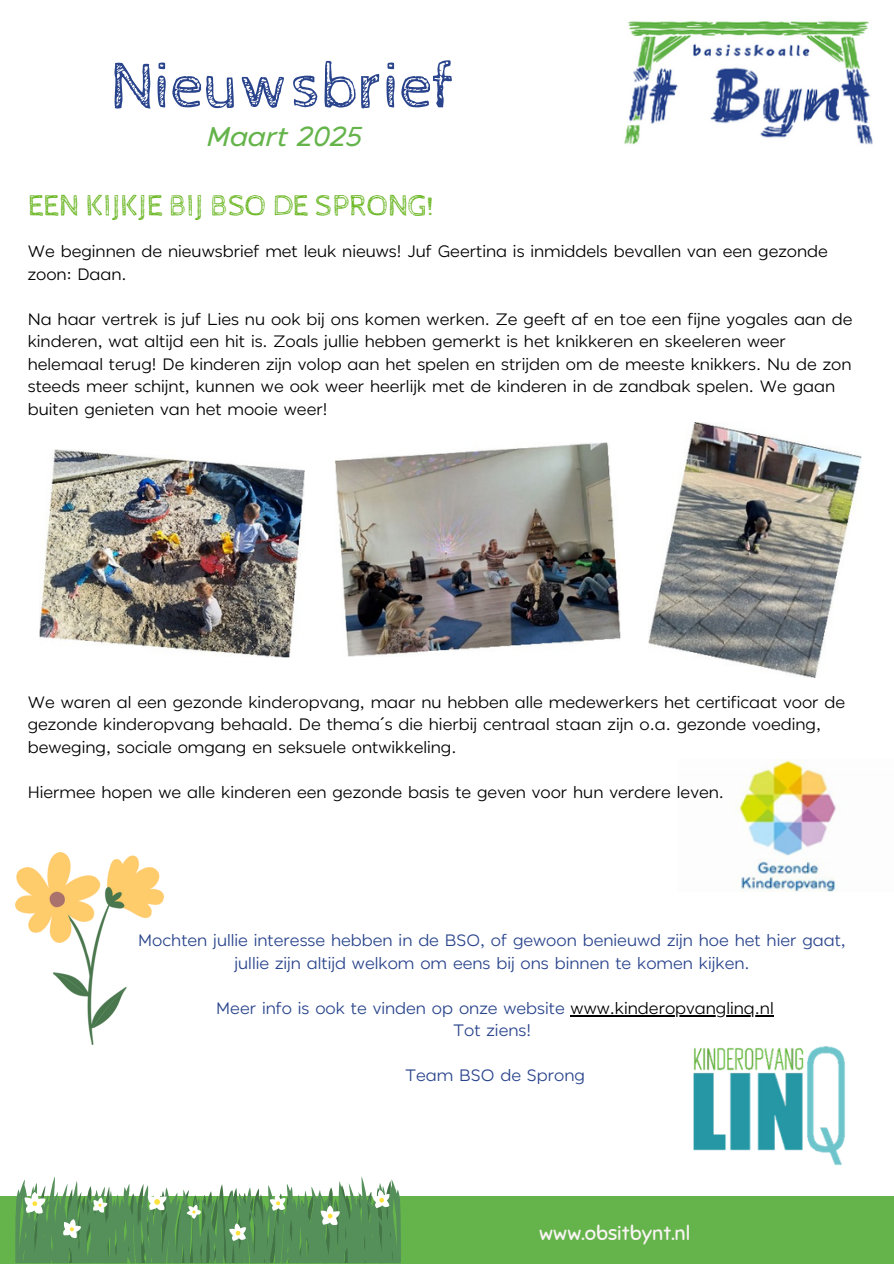
<style>
.page{position:relative;width:894px;height:1264px;background:#fff}
.page>*{position:absolute;margin:0;border:0;box-sizing:border-box;transform-origin:0 0}
.t1{font:66.3px "Cabin Sketch";color:#29448c}
.t2{font:30px "Cabin Sketch";color:#6db827}
.t3{font:italic 500 27px "JT Marnie";color:#65b44b}
.t4{font:20.1px "Sniglet";color:#f8f4f3}
.t5{font:16.5px/22.5px "JT Marnie";color:#000}
.t6{font:16.5px "JT Marnie";color:#29448c}
.s1{font-family:"Noto Sans"}
.s2{color:#000}
</style>
<div class="page">
<div style="left:0;top:1195px;width:893px;height:68px;background:#65b44b"></div>
<img style="left:624px;top:21px;width:249px;height:124px">
<img style="left:693px;top:1046px;width:152px;height:119px">
<svg style="left:15px;top:1176px;width:386px;height:87px"></svg>
<img style="left:15px;top:852px;width:149px;height:192px">
<img style="left:736px;top:759px;width:100px;height:132px">
<img style="left:40px;top:449px;width:264px;height:208px">
<img style="left:335px;top:443px;width:285px;height:214px">
<img style="left:648px;top:423px;width:213px;height:254px">
<hr style="left:570px;top:1015px;width:203px;height:1px;background:#000">
<p class="t1" style="left:110px;top:49px;width:346px">Nieuwsbrief</p>
<p class="t3" style="left:207px;top:125px;width:157px">Maart 2025</p>
<p class="t2" style="left:28px;top:189px;width:407px">EEN KIJKJE BIJ BSO DE SPRONG!</p>
<p class="t5" style="left:28px;top:241px;width:801px">We beginnen de nieuwsbrief met leuk nieuws! Juf Geertina is inmiddels bevallen van een gezonde zoon: Daan.</p>
<h1 class="t5" style="left:28px;top:309px;width:826px">Na haar vertrek is juf Lies nu ook bij ons komen werken. Ze geeft af en toe een fijne yogales aan de kinderen, wat altijd een hit is. Zoals jullie hebben gemerkt is het knikkeren en skeeleren weer helemaal terug! De kinderen zijn volop aan het spelen en strijden om de meeste knikkers. Nu de zon steeds meer schijnt, kunnen we ook weer heerlijk met de kinderen in de zandbak spelen. We gaan buiten genieten van het mooie weer!</h1>
<h3 class="t5" style="left:28px;top:691px;width:818px">We waren al een gezonde kinderopvang, maar nu hebben alle medewerkers het certificaat voor de gezonde kinderopvang behaald. De thema<span class="s1">´</span>s die hierbij centraal staan zijn o.a. gezonde voeding, beweging, sociale omgang en seksuele ontwikkeling.</h3>
<h2 class="t5" style="left:28px;top:781px;width:697px">Hiermee hopen we alle kinderen een gezonde basis te geven voor hun verdere leven.</h2>
<p class="t6" style="left:138px;top:933px;width:708px">Mochten jullie interesse hebben in de BSO, of gewoon benieuwd zijn hoe het hier gaat,</p>
<p class="t6" style="left:234px;top:955px;width:516px">jullie zijn altijd welkom om eens bij ons binnen te komen kijken.</p>
<p class="t6" style="left:216px;top:1000px;width:558px">Meer info is ook te vinden op onze website <span class="s2">www.kinderopvanglinq.nl</span></p>
<p class="t6" style="left:453px;top:1023px;width:79px">Tot ziens!</p>
<p class="t6" style="left:405px;top:1068px;width:181px">Team BSO de Sprong</p>
<p class="t4" style="left:539px;top:1220px;width:153px">www.obsitbynt.nl</p>
</div>
